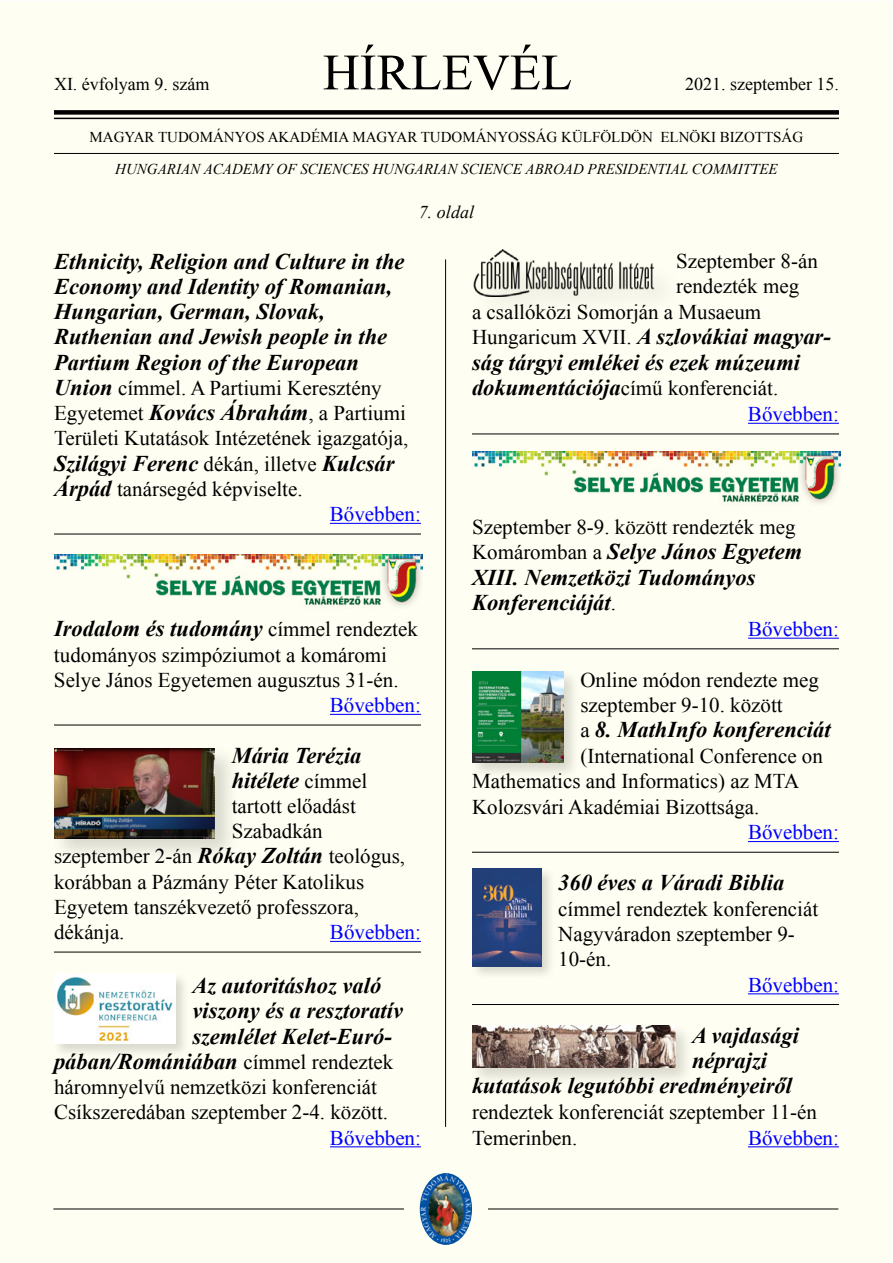
<style>
.page{position:relative;width:893px;height:1263px;background:#fff}
.page>*{position:absolute;margin:0;border:0;box-sizing:border-box;transform-origin:0 0}
.t1{font:51px "Times New Roman";color:#000}
.t2{font:italic 700 22.5px/25.2px "Times New Roman";color:#000}
.t3{font:21px/25.2px "Times New Roman";color:#000}
.t4{font:21px "Times New Roman";color:#00f}
.t5{font:18px "Times New Roman";color:#000}
.t6{font:italic 18px "Times New Roman";color:#000}
.t7{font:italic 15px "Times New Roman";color:#000}
.t8{font:15px "Times New Roman";color:#000}
.s1{font-weight:700;font-style:italic;font-size:22.5px}
.s2{font-weight:400;font-style:normal;font-size:21px}
.s3{color:#00f}
</style>
<div class="page">
<div style="left:0;top:1px;width:892px;height:1262px;background:#fffef2"></div>
<hr style="left:53px;top:1208px;width:785px;height:1px;background:#000">
<div style="left:54px;top:110px;width:785px;height:5px;background:#000"></div>
<hr style="left:54px;top:118px;width:785px;height:1px;background:#000">
<hr style="left:54px;top:153px;width:785px;height:1px;background:#000">
<div style="left:404px;top:1192px;width:84px;height:34px;background:#fffef2"></div>
<img style="left:420px;top:1173px;width:52px;height:72px">
<hr style="left:445px;top:259px;width:1px;height:868px;background:#000">
<hr style="left:54px;top:534px;width:367px;height:1px;background:#000">
<hr style="left:330px;top:523px;width:91px;height:1px;background:#00f">
<hr style="left:54px;top:725px;width:367px;height:1px;background:#000">
<hr style="left:330px;top:714px;width:91px;height:1px;background:#00f">
<hr style="left:54px;top:952px;width:367px;height:1px;background:#000">
<hr style="left:330px;top:941px;width:91px;height:1px;background:#00f">
<hr style="left:330px;top:1146px;width:91px;height:1px;background:#00f">
<img style="left:54px;top:554px;width:369px;height:52px">
<div style="left:50px;top:744px;width:190px;height:120px;background:#000;opacity:.15"></div>
<img style="left:54px;top:748px;width:161px;height:90px">
<div style="left:52px;top:972px;width:139px;height:87px;background:#000;opacity:.15"></div>
<img style="left:54px;top:974px;width:121px;height:69px">
<hr style="left:472px;top:434px;width:367px;height:1px;background:#000">
<hr style="left:748px;top:423px;width:91px;height:1px;background:#00f">
<hr style="left:472px;top:648px;width:367px;height:1px;background:#000">
<hr style="left:748px;top:638px;width:91px;height:1px;background:#00f">
<hr style="left:472px;top:852px;width:367px;height:1px;background:#000">
<hr style="left:748px;top:841px;width:91px;height:1px;background:#00f">
<hr style="left:472px;top:1004px;width:367px;height:1px;background:#000">
<hr style="left:748px;top:993px;width:91px;height:1px;background:#00f">
<hr style="left:748px;top:1146px;width:91px;height:1px;background:#00f">
<img style="left:473px;top:250px;width:185px;height:46px">
<img style="left:472px;top:451px;width:369px;height:52px">
<div style="left:469px;top:669px;width:111px;height:111px;background:#000;opacity:.15"></div>
<img style="left:472px;top:671px;width:91px;height:92px">
<div style="left:469px;top:866px;width:87px;height:114px;background:#000;opacity:.15"></div>
<img style="left:472px;top:869px;width:69px;height:97px">
<div style="left:469px;top:1022px;width:226px;height:65px;background:#000;opacity:.15"></div>
<img style="left:472px;top:1025px;width:203px;height:43px">
<h1 class="t1" style="left:323px;top:38px;width:251px">HÍRLEVÉL</h1>
<p class="t5" style="left:685px;top:72px;width:155px">2021. szeptember 15.</p>
<p class="t8" style="left:90px;top:127px;width:715px">MAGYAR TUDOMÁNYOS AKADÉMIA MAGYAR TUDOMÁNYOSSÁG KÜLFÖLDÖN ELNÖKI BIZOTTSÁG</p>
<p class="t7" style="left:115px;top:158px;width:664px">HUNGARIAN ACADEMY OF SCIENCES HUNGARIAN SCIENCE ABROAD PRESIDENTIAL COMMITTEE</p>
<p class="t6" style="left:419px;top:199px;width:57px">7. oldal</p>
<p class="t2" style="left:54px;top:248px;width:352px">Ethnicity, Religion and Culture in the Economy and Identity of Romanian, Hungarian, German, Slovak, Ruthenian and Jewish people in the Partium Region of the European</p>
<p class="t3" style="left:54px;top:375px;width:356px"><span class="s1">Union</span> címmel. A Partiumi Keresztény<br>Egyetemet <span class="s1">Kovács Ábrahám</span>, a Partiumi<br>Területi Kutatások Intézetének igazgatója,</p>
<p class="t2" style="left:54px;top:450px;width:342px">Szilágyi Ferenc <span class="s2">dékán, illetve</span> Kulcsár</p>
<p class="t3" style="left:54px;top:476px;width:250px"><span class="s1">Árpád</span> tanársegéd képviselte.</p>
<p class="t4" style="left:330px;top:500px;width:92px">Bővebben:</p>
<p class="t5" style="left:54px;top:72px;width:157px">XI. évfolyam 9. szám</p>
<p class="t3" style="left:676px;top:248px;width:143px">Szeptember 8-án</p>
<p class="t3" style="left:676px;top:273px;width:125px">rendezték meg</p>
<p class="t3" style="left:472px;top:299px;width:291px">a csallóközi Somorján a Musaeum</p>
<p class="t2" style="left:472px;top:323px;width:360px"><span class="s2">Hungaricum XVII.</span> A szlovákiai magyar&shy;ság tárgyi emlékei és ezek múzeumi</p>
<p class="t3" style="left:748px;top:375px;width:92px;text-indent:-276px"><span class="s1">dokumentációja</span>című konferenciát.<br><span class="s3">Bővebben:</span></p>
<p class="t3" style="left:472px;top:514px;width:325px">Szeptember 8-9. között rendezték meg</p>
<p class="t2" style="left:472px;top:538px;width:332px"><span class="s2">Komáromban a</span> Selye János Egyetem<br>XIII. Nemzetközi Tudományos<br>Konferenciáját<span class="s2">.</span></p>
<p class="t4" style="left:748px;top:615px;width:92px">Bővebben:</p>
<p class="t3" style="left:580px;top:667px;width:240px">Online módon rendezte meg szeptember 9-10. között</p>
<p class="t2" style="left:580px;top:717px;width:252px"><span class="s2">a</span> 8. MathInfo konferenciát</p>
<p class="t3" style="left:472px;top:742px;width:352px;text-indent:108px">(International Conference on<br>Mathematics and Informatics) az MTA<br>Kolozsvári Akadémiai Bizottsága.</p>
<p class="t4" style="left:748px;top:818px;width:92px">Bővebben:</p>
<p class="t2" style="left:558px;top:870px;width:228px">360 éves a Váradi Biblia</p>
<p class="t3" style="left:558px;top:896px;width:262px">címmel rendeztek konferenciát<br>Nagyváradon szeptember 9-<br>10-én.</p>
<p class="t4" style="left:748px;top:970px;width:92px">Bővebben:</p>
<p class="t2" style="left:692px;top:1022px;width:108px">A vajdasági</p>
<p class="t2" style="left:692px;top:1047px;width:77px">néprajzi</p>
<p class="t2" style="left:472px;top:1073px;width:322px">kutatások legutóbbi eredményeiről</p>
<p class="t3" style="left:472px;top:1099px;width:346px">rendeztek konferenciát szeptember 11-én<br>Temerinben.</p>
<p class="t2" style="left:54px;top:616px;width:365px">Irodalom és tudomány <span class="s2">címmel rendeztek</span></p>
<p class="t3" style="left:54px;top:642px;width:346px">tudományos szimpóziumot a komáromi<br>Selye János Egyetemen augusztus 31-én.</p>
<p class="t4" style="left:330px;top:691px;width:92px">Bővebben:</p>
<p class="t2" style="left:232px;top:742px;width:137px">Mária Terézia hitélete <span class="s2">címmel</span></p>
<p class="t3" style="left:232px;top:793px;width:126px">tartott előadást</p>
<p class="t3" style="left:232px;top:818px;width:92px">Szabadkán</p>
<p class="t3" style="left:54px;top:843px;width:353px">szeptember 2-án <span class="s1">Rókay Zoltán</span> teológus,</p>
<p class="t3" style="left:54px;top:869px;width:312px">korábban a Pázmány Péter Katolikus</p>
<p class="t3" style="left:54px;top:894px;width:306px">Egyetem tanszékvezető professzora,</p>
<p class="t3" style="left:54px;top:919px;width:72px">dékánja.</p>
<p class="t4" style="left:330px;top:918px;width:92px">Bővebben:</p>
<p class="t2" style="left:192px;top:972px;width:190px">Az autoritáshoz való</p>
<p class="t2" style="left:192px;top:998px;width:212px">viszony és a resztoratív</p>
<p class="t2" style="left:192px;top:1023px;width:201px">szemlélet Kelet-Euró-</p>
<p class="t2" style="left:54px;top:1048px;width:341px">pában/Romániában <span class="s2">címmel rendeztek</span></p>
<p class="t3" style="left:54px;top:1074px;width:336px">háromnyelvű nemzetközi konferenciát<br>Csíkszeredában szeptember 2-4. között.</p>
<p class="t4" style="left:330px;top:1123px;width:92px">Bővebben:</p>
<p class="t4" style="left:748px;top:1123px;width:92px">Bővebben:</p>
</div>
